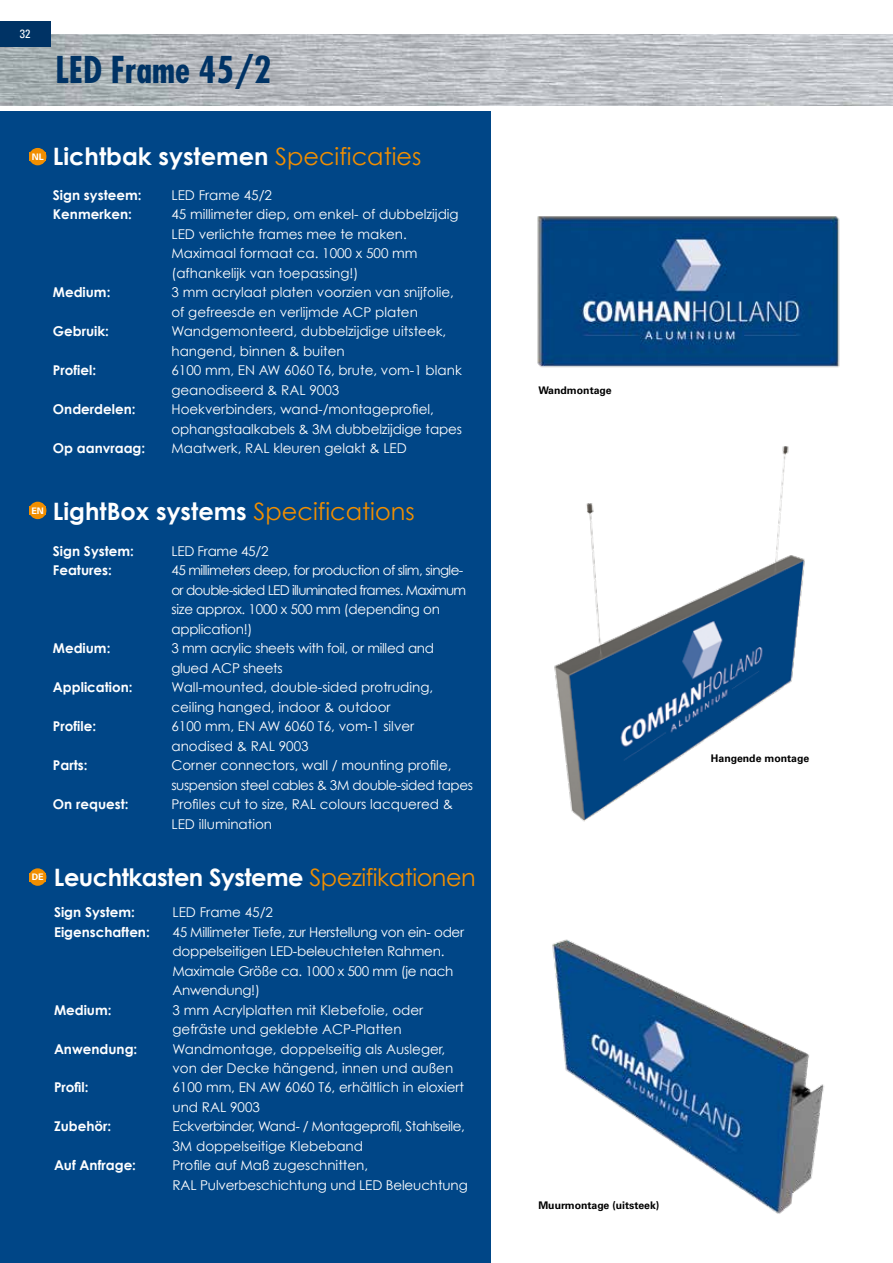
<style>
.page{position:relative;width:893px;height:1263px;background:#fff}
.page>*{position:absolute;margin:0;border:0;box-sizing:border-box;transform-origin:0 0}
.t1{font:700 condensed 36px "Futura";color:#003365}
.t2{font:700 24px "Century Gothic";color:#fff}
.t3{font:700 24px "Century Gothic";letter-spacing:-.02em;color:#fff}
.t4{font:13.5px/19.5px "Century Gothic";color:#fff}
.t5{font:700 13.5px "Century Gothic";color:#fff}
.t6{font:13.5px/19.5px "Century Gothic";letter-spacing:-.02em;color:#fff}
.t7{font:13.5px/19.5px "Century Gothic";letter-spacing:-.03em;color:#fff}
.t8{font:13.5px/19.5px "Century Gothic";letter-spacing:-.04em;color:#fff}
.t9{font:condensed 12px "Univers";color:#fff}
.t10{font:700 10.5px "Univers LT Std";color:#000}
.t11{font:700 9px "Univers LT Std";color:#fff}
.s1{font-weight:400;color:#f18e00}
</style>
<div class="page">
<div style="left:0;top:112px;width:490px;height:1151px;background:#004687"></div>
<div style="left:29px;top:148px;width:17px;height:17px;background:#f18e00;border-radius:50%"></div>
<div style="left:30px;top:153px;width:16px;height:8px;background:#f18e00"></div>
<div style="left:29px;top:502px;width:17px;height:17px;background:#f18e00;border-radius:50%"></div>
<div style="left:30px;top:506px;width:16px;height:8px;background:#f18e00"></div>
<div style="left:29px;top:868px;width:17px;height:18px;background:#f18e00;border-radius:50%"></div>
<div style="left:30px;top:873px;width:16px;height:8px;background:#f18e00"></div>
<img style="left:0;top:34px;width:893px;height:71px">
<div style="left:0;top:21px;width:51px;height:26px;background:#003365"></div>
<img style="left:552px;top:939px;width:272px;height:275px">
<img style="left:554px;top:446px;width:251px;height:376px">
<img style="left:537px;top:216px;width:303px;height:152px">
<p class="t9" style="left:20px;top:26px;width:12px">32</p>
<h1 class="t1" style="left:56px;top:47px;width:217px">LED Frame 45/2</h1>
<p class="t11" style="left:32px;top:151px;width:14px">NL</p>
<h2 class="t2" style="left:53px;top:141px;width:370px">Lichtbak systemen <span class="s1">Specificaties</span></h2>
<p class="t5" style="left:53px;top:186px;width:90px">Sign systeem:</p>
<p class="t4" style="left:171px;top:185px;width:102px">LED Frame 45/2</p>
<p class="t5" style="left:53px;top:206px;width:81px">Kenmerken:</p>
<p class="t4" style="left:171px;top:204px;width:289px">45 millimeter diep, om enkel- of dubbelzijdig LED verlichte frames mee te maken.<br>Maximaal formaat ca. 1000 x 500 mm (afhankelijk van toepassing!)</p>
<p class="t5" style="left:53px;top:284px;width:59px">Medium:</p>
<p class="t4" style="left:171px;top:282px;width:284px">3 mm acrylaat platen voorzien van snijfolie, of gefreesde en verlijmde ACP platen</p>
<p class="t5" style="left:53px;top:323px;width:58px">Gebruik:</p>
<p class="t4" style="left:171px;top:321px;width:276px">Wandgemonteerd, dubbelzijdige uitsteek, hangend, binnen &amp; buiten</p>
<p class="t5" style="left:53px;top:362px;width:45px">Profiel:</p>
<p class="t4" style="left:171px;top:360px;width:292px">6100 mm, EN AW 6060 T6, brute, vom-1 blank geanodiseerd &amp; RAL 9003</p>
<p class="t5" style="left:53px;top:401px;width:84px">Onderdelen:</p>
<p class="t4" style="left:171px;top:399px;width:292px">Hoekverbinders, wand-/montageprofiel, ophangstaalkabels &amp; 3M dubbelzijdige tapes</p>
<p class="t5" style="left:53px;top:440px;width:94px">Op aanvraag:</p>
<p class="t4" style="left:171px;top:438px;width:237px">Maatwerk, RAL kleuren gelakt &amp; LED</p>
<p class="t11" style="left:31px;top:505px;width:14px">EN</p>
<h2 class="t2" style="left:53px;top:496px;width:363px">LightBox systems <span class="s1">Specifications</span></h2>
<p class="t5" style="left:53px;top:542px;width:83px">Sign System:</p>
<p class="t6" style="left:171px;top:541px;width:99px">LED Frame 45/2</p>
<p class="t5" style="left:53px;top:562px;width:60px">Features:</p>
<p class="t8" style="left:171px;top:561px;width:296px">45 millimeters deep, for production of slim, single&shy;or double-sided LED illuminated frames. Maximum size approx. 1000 x 500 mm (depending on application!)</p>
<p class="t5" style="left:53px;top:640px;width:59px">Medium:</p>
<p class="t6" style="left:171px;top:639px;width:264px">3 mm acrylic sheets with foil, or milled and glued ACP sheets</p>
<p class="t5" style="left:53px;top:679px;width:81px">Application:</p>
<p class="t4" style="left:171px;top:678px;width:263px">Wall-mounted, double-sided protruding, ceiling hanged, indoor &amp; outdoor</p>
<p class="t5" style="left:53px;top:718px;width:45px">Profile:</p>
<p class="t4" style="left:171px;top:717px;width:244px">6100 mm, EN AW 6060 T6, vom-1 silver anodised &amp; RAL 9003</p>
<p class="t5" style="left:53px;top:757px;width:36px">Parts:</p>
<p class="t7" style="left:171px;top:755px;width:303px">Corner connectors, wall / mounting profile, suspension steel cables &amp; 3M double-sided tapes</p>
<p class="t5" style="left:53px;top:796px;width:77px">On request:</p>
<p class="t4" style="left:171px;top:794px;width:283px">Profiles cut to size, RAL colours lacquered &amp;<br>LED illumination</p>
<p class="t11" style="left:32px;top:872px;width:13px">DE</p>
<h2 class="t3" style="left:54px;top:862px;width:423px">Leuchtkasten Systeme <span class="s1">Spezifikationen</span></h2>
<p class="t5" style="left:54px;top:904px;width:82px">Sign System:</p>
<p class="t4" style="left:173px;top:902px;width:102px">LED Frame 45/2</p>
<p class="t5" style="left:54px;top:923px;width:97px">Eigenschaften:</p>
<p class="t6" style="left:173px;top:922px;width:293px">45 Millimeter Tiefe, zur Herstellung von ein- oder doppelseitigen LED-beleuchteten Rahmen.<br>Maximale Größe ca. 1000 x 500 mm (je nach Anwendung!)</p>
<p class="t5" style="left:54px;top:1001px;width:59px">Medium:</p>
<p class="t4" style="left:173px;top:1000px;width:252px">3 mm Acrylplatten mit Klebefolie, oder gefräste und geklebte ACP-Platten</p>
<p class="t5" style="left:54px;top:1040px;width:85px">Anwendung:</p>
<p class="t4" style="left:173px;top:1039px;width:282px">Wandmontage, doppelseitig als Ausleger, von der Decke hängend, innen und außen</p>
<p class="t5" style="left:54px;top:1079px;width:36px">Profil:</p>
<p class="t4" style="left:173px;top:1078px;width:293px">6100 mm, EN AW 6060 T6, erhältlich in eloxiert und RAL 9003</p>
<p class="t5" style="left:54px;top:1118px;width:59px">Zubehör:</p>
<p class="t7" style="left:173px;top:1117px;width:294px">Eckverbinder, Wand- / Montageprofil, Stahlseile,<br>3M doppelseitige Klebeband</p>
<p class="t5" style="left:54px;top:1157px;width:84px">Auf Anfrage:</p>
<p class="t4" style="left:173px;top:1156px;width:297px">Profile auf Maß zugeschnitten,<br>RAL Pulverbeschichtung und LED Beleuchtung</p>
<p class="t10" style="left:538px;top:384px;width:75px">Wandmontage</p>
<p class="t10" style="left:711px;top:752px;width:100px">Hangende montage</p>
<p class="t10" style="left:538px;top:1199px;width:123px">Muurmontage (uitsteek)</p>
</div>
